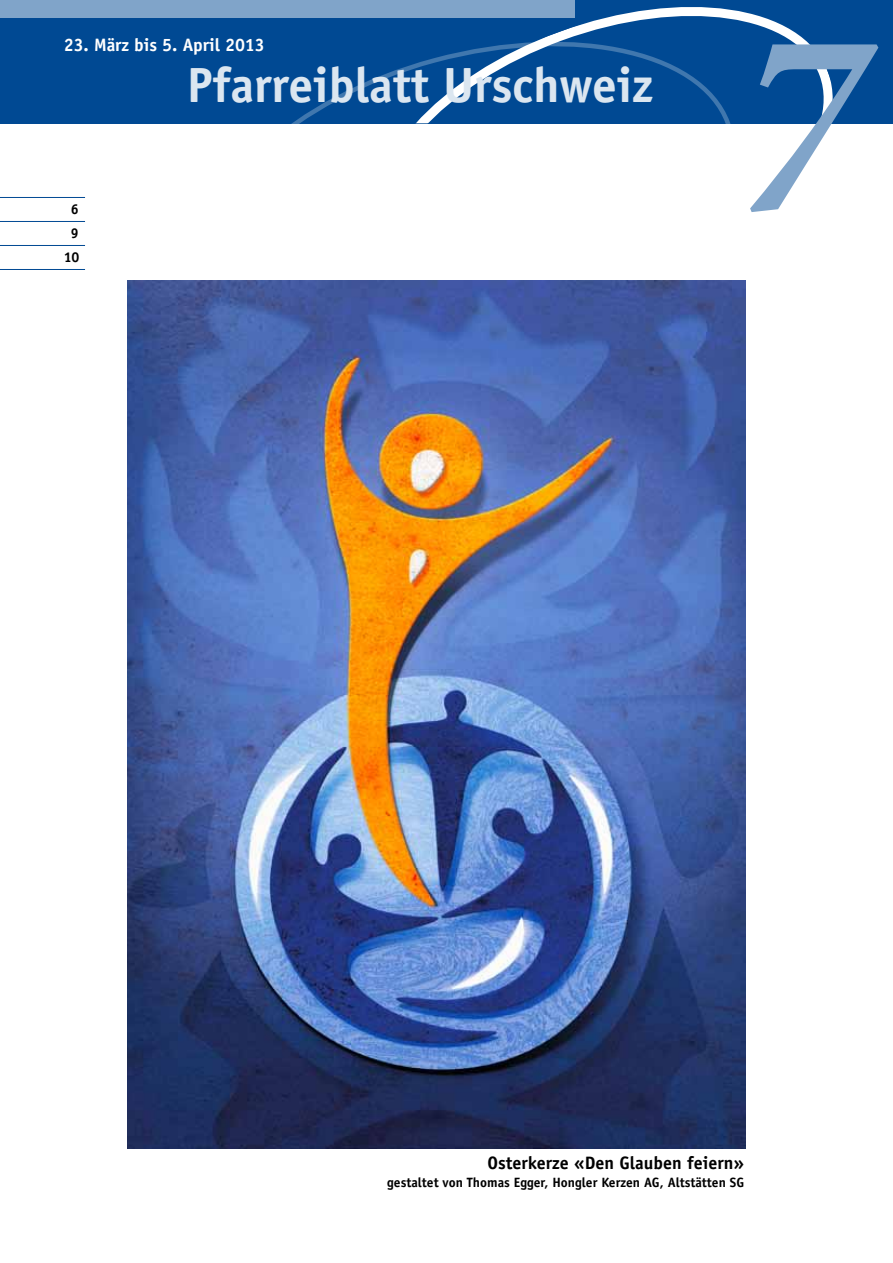
<style>
.page{position:relative;width:893px;height:1263px;background:#fff}
.page>*{position:absolute;margin:0;border:0;box-sizing:border-box;transform-origin:0 0}
.t1{font:italic 600 264px "Minion Pro";color:#80a4c9}
.t2{font:700 49.5px "Officina Sans Std";letter-spacing:-.005em;color:#dbe6f0}
.t3{font:700 18px "Officina Sans Std";color:#000}
.t4{font:700 18px "Officina Sans Std";letter-spacing:-.005em;color:#fff}
.t5{font:700 14.25px/24px "Officina Sans Std";color:#000;text-align:center}
.t6{font:700 13.5px "Officina Sans Std";color:#000}
</style>
<div class="page">
<div style="left:0;top:0;width:893px;height:123px;background:#004993"></div>
<div style="left:0;top:0;width:574px;height:17px;background:#80a4c9"></div>
<svg style="left:293px;top:84px;width:68px;height:39px"></svg>
<svg style="left:361px;top:0;width:472px;height:123px"></svg>
<hr style="left:0;top:197px;width:85px;height:1px;background:#004993">
<hr style="left:0;top:221px;width:85px;height:1px;background:#004993">
<hr style="left:0;top:245px;width:85px;height:1px;background:#004993">
<hr style="left:0;top:269px;width:85px;height:1px;background:#004993">
<img style="left:128px;top:281px;width:617px;height:867px">
<h3 class="t4" style="left:64px;top:34px;width:203px">23. März bis 5. April 2013</h3>
<h1 class="t1" style="left:734px;top:-34px;width:131px">7</h1>
<h2 class="t2" style="left:187px;top:54px;width:467px">Pfarreiblatt Urschweiz</h2>
<p class="t5" style="left:64px;top:197px;width:17px">6<br>9<br>10</p>
<h3 class="t3" style="left:487px;top:1152px;width:258px">Osterkerze «Den Glauben feiern»</h3>
<p class="t6" style="left:387px;top:1174px;width:358px">gestaltet von Thomas Egger, Hongler Kerzen AG, Altstätten SG</p>
</div>
